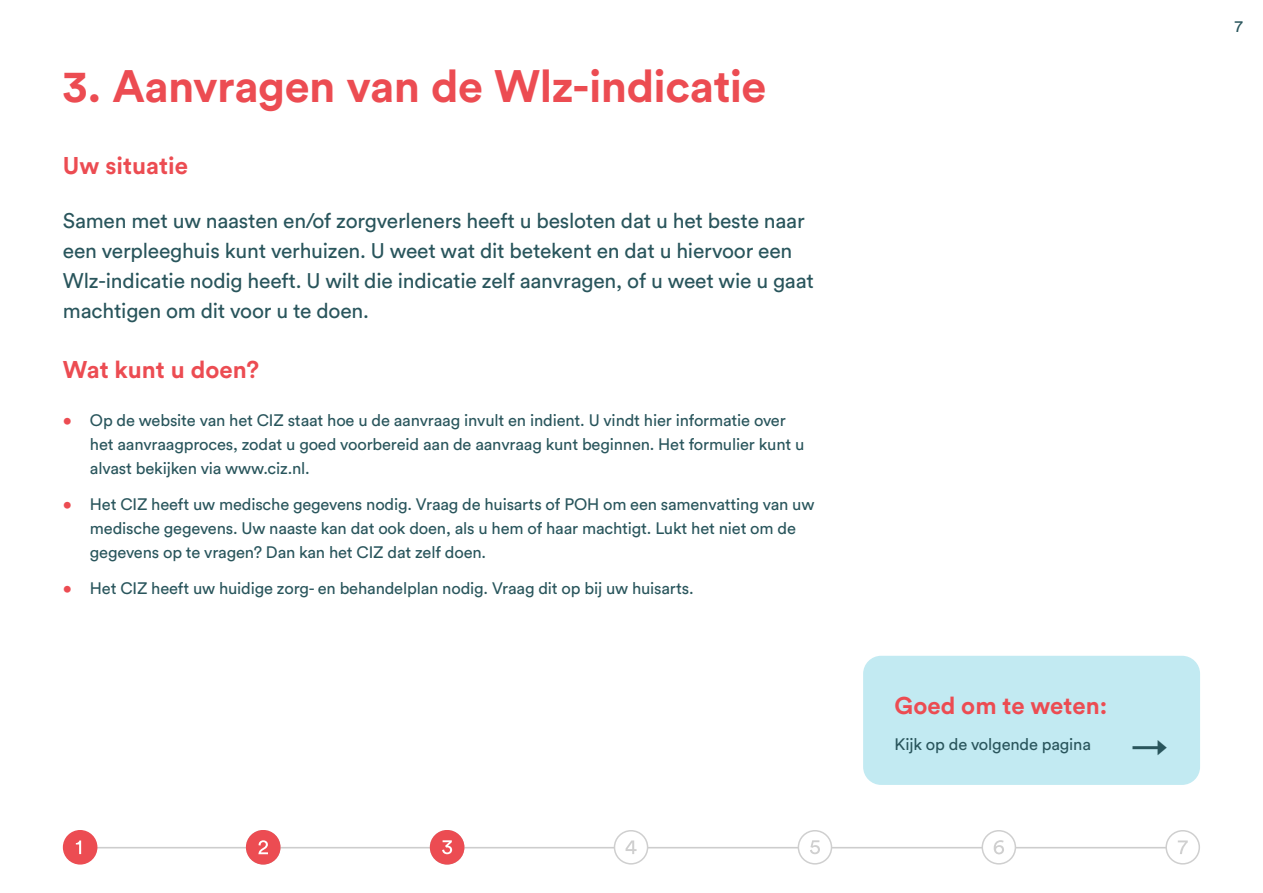
<style>
.page{position:relative;width:1263px;height:893px;background:#fff}
.page>*{position:absolute;margin:0;border:0;box-sizing:border-box;transform-origin:0 0}
.t1{font:700 45px "Circular Std";letter-spacing:-.01em;color:#ec4c52}
.Body_1{font:36px "Circular Std";color:#29555c}
.t2{font:700 24px "Circular Std";color:#ec4c52}
.Body_1-2{font:21px/30px "Circular Std";letter-spacing:-.01em;color:#29555c}
.Body_2{font:16.5px/24px "Circular Std";letter-spacing:-.01em;color:#29555c}
.s1{color:#ec4c52}
</style>
<div class="page">
<div style="left:863px;top:656px;width:337px;height:129px;background:#c2eaf2;border-radius:18px"></div>
<hr style="left:63px;top:847px;width:1135px;height:1px;background:#000">
<div style="left:1166px;top:831px;width:33px;height:33px;background:#fff;border-radius:50%"></div>
<div style="left:1165px;top:830px;width:35px;height:35px;border:2px solid #cfcfcf;border-radius:50%"></div>
<svg style="left:1178px;top:840px;width:10px;height:14px"></svg>
<div style="left:982px;top:831px;width:33px;height:33px;background:#fff;border-radius:50%"></div>
<div style="left:981px;top:830px;width:35px;height:35px;border:2px solid #cfcfcf;border-radius:50%"></div>
<svg style="left:994px;top:840px;width:10px;height:14px"></svg>
<div style="left:614px;top:831px;width:34px;height:33px;background:#fff;border-radius:50%"></div>
<div style="left:614px;top:830px;width:34px;height:35px;border:2px solid #cfcfcf;border-radius:50%"></div>
<svg style="left:625px;top:840px;width:11px;height:14px"></svg>
<div style="left:64px;top:831px;width:33px;height:33px;background:#ec4c52;border-radius:50%"></div>
<div style="left:63px;top:830px;width:34px;height:35px;border:2px solid #ec4c52;border-radius:50%"></div>
<svg style="left:76px;top:840px;width:5px;height:14px"></svg>
<div style="left:798px;top:831px;width:33px;height:33px;background:#fff;border-radius:50%"></div>
<div style="left:798px;top:830px;width:34px;height:35px;border:2px solid #cfcfcf;border-radius:50%"></div>
<svg style="left:810px;top:840px;width:10px;height:14px"></svg>
<div style="left:431px;top:831px;width:33px;height:33px;background:#ec4c52;border-radius:50%"></div>
<div style="left:430px;top:830px;width:34px;height:35px;border:2px solid #ec4c52;border-radius:50%"></div>
<svg style="left:442px;top:840px;width:10px;height:14px"></svg>
<div style="left:247px;top:831px;width:33px;height:33px;background:#ec4c52;border-radius:50%"></div>
<div style="left:246px;top:830px;width:34px;height:35px;border:2px solid #ec4c52;border-radius:50%"></div>
<svg style="left:258px;top:840px;width:10px;height:14px"></svg>
<h1 class="t1" style="left:63px;top:57px;width:705px">3. Aanvragen van de Wlz-indicatie</h1>
<h3 class="t2" style="left:63px;top:150px;width:127px">Uw situatie</h3>
<p class="Body_1-2" style="left:63px;top:205px;width:752px">Samen met uw naasten en/of zorgverleners heeft u besloten dat u het beste naar een verpleeghuis kunt verhuizen. U weet wat dit betekent en dat u hiervoor een Wlz-indicatie nodig heeft. U wilt die indicatie zelf aanvragen, of u weet wie u gaat machtigen om dit voor u te doen.</p>
<h3 class="t2" style="left:63px;top:354px;width:198px">Wat kunt u doen?</h3>
<p class="Body_2" style="left:90px;top:408px;width:716px;text-indent:-27px"><span class="s1">•</span> Op de website van het CIZ staat hoe u de aanvraag invult en indient. U vindt hier informatie over het aanvraagproces, zodat u goed voorbereid aan de aanvraag kunt beginnen. Het formulier kunt u alvast bekijken via www.ciz.nl.</p>
<p class="Body_2" style="left:90px;top:492px;width:726px;text-indent:-27px"><span class="s1">•</span> Het CIZ heeft uw medische gegevens nodig. Vraag de huisarts of POH om een samenvatting van uw medische gegevens. Uw naaste kan dat ook doen, als u hem of haar machtigt. Lukt het niet om de gegevens op te vragen? Dan kan het CIZ dat zelf doen.</p>
<p class="Body_2" style="left:63px;top:576px;width:632px"><span class="s1">•</span> Het CIZ heeft uw huidige zorg- en behandelplan nodig. Vraag dit op bij uw huisarts.</p>
<p class="Body_2" style="left:1235px;top:14px;width:9px">7</p>
<h3 class="t2" style="left:895px;top:690px;width:214px">Goed om te weten:</h3>
<p class="Body_2" style="left:895px;top:732px;width:198px">Kijk op de volgende pagina</p>
<p class="Body_1" style="left:1131px;top:724px;width:38px">→</p>
</div>
